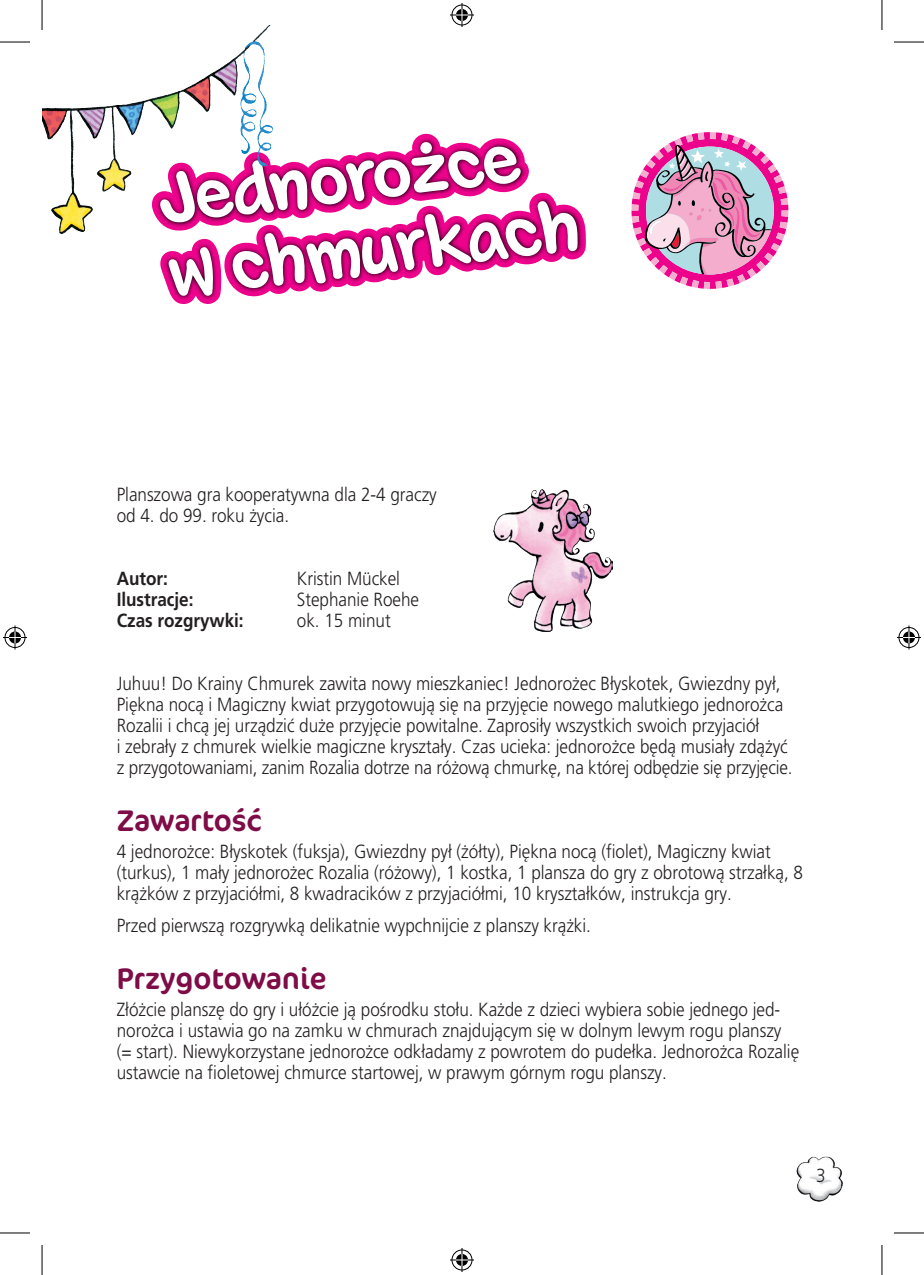
<style>
.page{position:relative;width:924px;height:1275px;background:#fff}
.page>*{position:absolute;margin:0;border:0;box-sizing:border-box;transform-origin:0 0}
.t1{font:30px "Cocon Pro";color:#7e0d47}
.t2{font:300 19px/21px "Frutiger LT Pro";color:#231f20;scale:.9 1}
.t3{font:700 19px "Frutiger LT Pro";color:#231f20;scale:.9 1}
</style>
<div class="page">
<img style="left:796px;top:1156px;width:45px;height:45px">
<svg style="left:160px;top:132px;width:628px;height:172px"></svg>
<div style="left:420px;top:142px;width:12px;height:12px;background:#fff;border-radius:50%"></div>
<img style="left:42px;top:25px;width:236px;height:209px">
<img style="left:493px;top:490px;width:119px;height:141px">
<hr style="left:0;top:42px;width:30px;height:1px;background:#000">
<hr style="left:893px;top:42px;width:30px;height:1px;background:#000">
<hr style="left:0;top:1232px;width:30px;height:1px;background:#000">
<hr style="left:893px;top:1232px;width:30px;height:1px;background:#000">
<hr style="left:42px;top:0;width:1px;height:30px;background:#000">
<hr style="left:42px;top:1245px;width:1px;height:30px;background:#000">
<hr style="left:881px;top:0;width:1px;height:30px;background:#000">
<hr style="left:881px;top:1245px;width:1px;height:30px;background:#000">
<svg style="left:450px;top:3px;width:24px;height:24px"></svg>
<svg style="left:450px;top:1248px;width:24px;height:24px"></svg>
<svg style="left:3px;top:625px;width:24px;height:24px"></svg>
<svg style="left:897px;top:625px;width:23px;height:24px"></svg>
<p class="t2" style="left:117px;top:484px;width:357px">Planszowa gra kooperatywna dla 2-4 graczy</p>
<p class="t2" style="left:117px;top:505px;width:193px">od 4. do 99. roku życia.</p>
<p class="t3" style="left:117px;top:567px;width:58px">Autor:</p>
<p class="t2" style="left:297px;top:568px;width:116px">Kristin Mückel</p>
<p class="t3" style="left:117px;top:588px;width:87px">Ilustracje:</p>
<p class="t2" style="left:297px;top:589px;width:137px">Stephanie Roehe</p>
<p class="t3" style="left:117px;top:609px;width:142px">Czas rozgrywki:</p>
<p class="t2" style="left:297px;top:610px;width:106px">ok. 15 minut</p>
<p class="t2" style="left:117px;top:673px;width:738px">Juhuu! Do Krainy Chmurek zawita nowy mieszkaniec! Jednorożec Błyskotek, Gwiezdny pył,</p>
<p class="t2" style="left:117px;top:694px;width:741px">Piękna nocą i Magiczny kwiat przygotowują się na przyjęcie nowego malutkiego jednorożca</p>
<p class="t2" style="left:117px;top:715px;width:746px">Rozalii i chcą jej urządzić duże przyjęcie powitalne. Zaprosiły wszystkich swoich przyjaciół<br>i zebrały z chmurek wielkie magiczne kryształy. Czas ucieka: jednorożce będą musiały zdążyć</p>
<p class="t2" style="left:117px;top:757px;width:752px">z przygotowaniami, zanim Rozalia dotrze na różową chmurkę, na której odbędzie się przyjęcie.</p>
<p class="t1" style="left:117px;top:800px;width:147px">Zawartość</p>
<p class="t2" style="left:117px;top:840px;width:763px">4 jednorożce: Błyskotek (fuksja), Gwiezdny pył (żółty), Piękna nocą (fiolet), Magiczny kwiat (turkus), 1 mały jednorożec Rozalia (różowy), 1 kostka, 1 plansza do gry z obrotową strzałką, 8 krążków z przyjaciółmi, 8 kwadracików z przyjaciółmi, 10 kryształków, instrukcja gry.</p>
<p class="t2" style="left:117px;top:915px;width:528px">Przed pierwszą rozgrywką delikatnie wypchnijcie z planszy krążki.</p>
<p class="t1" style="left:117px;top:958px;width:211px">Przygotowanie</p>
<p class="t2" style="left:117px;top:998px;width:759px">Złóżcie planszę do gry i ułóżcie ją pośrodku stołu. Każde z dzieci wybiera sobie jednego jed&shy;norożca i ustawia go na zamku w chmurach znajdującym się w dolnym lewym rogu planszy (= start). Niewykorzystane jednorożce odkładamy z powrotem do pudełka. Jednorożca Rozalię ustawcie na fioletowej chmurce startowej, w prawym górnym rogu planszy.</p>
<p class="t2" style="left:815px;top:1165px;width:12px">3</p>
</div>
